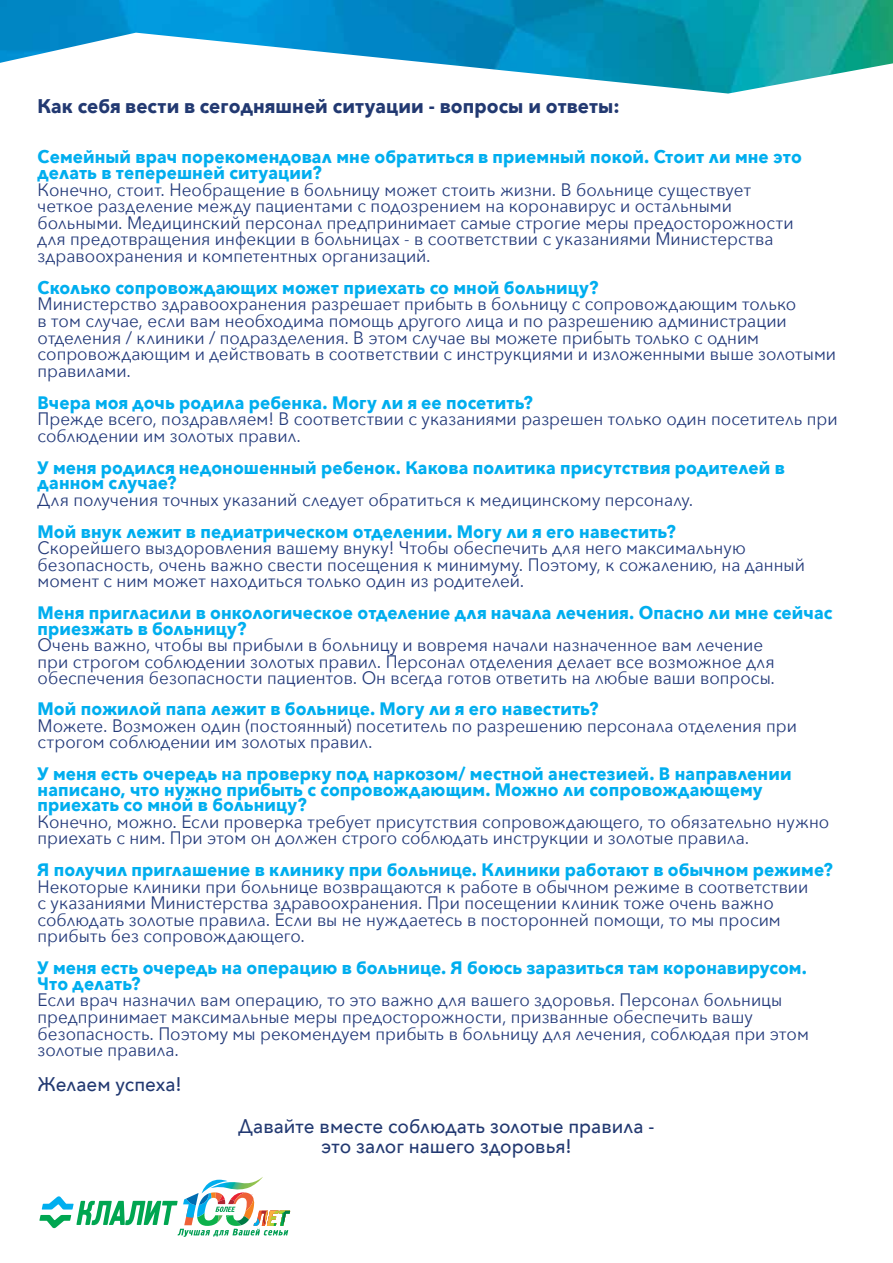
<style>
.page{position:relative;width:893px;height:1263px;background:#fff}
.page>*{position:absolute;margin:0;border:0;box-sizing:border-box;transform-origin:0 0}
.t1{font:500 19.65px/19.5px "Avenir Next";color:#223971;text-align:center;scale:.95 1}
.t2{font:700 19.65px "Avenir Next";letter-spacing:.005em;color:#223971;scale:.95 1}
.t3{font:18px/16.5px "Avenir Next";color:#233a7a;scale:.95 1}
.t4{font:700 18px/15.5px "Avenir Next";letter-spacing:.005em;color:#00aeef;scale:.95 1}
</style>
<div class="page">
<img style="left:0;top:0;width:893px;height:94px">
<svg style="left:39px;top:1177px;width:251px;height:60px"></svg>
<p class="t2" style="left:38px;top:89px;width:614px">Как себя вести в сегодняшней ситуации - вопросы и ответы:</p>
<p class="t4" style="left:38px;top:148px;width:806px;line-height:16.5px">Семейный врач порекомендовал мне обратиться в приемный покой. Стоит ли мне это делать в теперешней ситуации?</p>
<p class="t3" style="left:38px;top:181px;width:797px">Конечно, стоит. Необращение в больницу может стоить жизни В. больнице существует четкое разделение между пациентами с подозрением на коронавирус и остальными больными. Медицинский персонал предпринимает самые строгие меры предосторожности для предотвращения инфекции в больницах в- соответствии с указаниями Министерства здравоохранения и компетентных организаций.</p>
<p class="t4" style="left:38px;top:280px;width:592px">Сколько сопровождающих может приехать со мной больницу?</p>
<p class="t3" style="left:38px;top:295px;width:842px">Министерство здравоохранения разрешает прибыть в больницу с сопровождающим только<br>в том случае, если вам необходима помощь другого лица и по разрешению администрации отделения / клиники / подразделения В. этом случае вы можете прибыть только с одним сопровождающим и действовать в соответствии с инструкциями и изложенными выше золотыми правилами.</p>
<p class="t4" style="left:38px;top:394px;width:523px">Вчера моя дочь родила ребенка. Могу ли я ее посетить?</p>
<p class="t3" style="left:38px;top:410px;width:844px">Прежде всего, поздравляем В! соответствии с указаниями разрешен только один посетитель при соблюдении им золотых правил.</p>
<p class="t4" style="left:38px;top:459px;width:788px">У меня родился недоношенный ребенок. Какова политика присутствия родителей в данном случае?</p>
<p class="t3" style="left:38px;top:490px;width:692px">Для получения точных указаний следует обратиться к медицинскому персоналу.</p>
<p class="t4" style="left:38px;top:523px;width:673px">Мой внук лежит в педиатрическом отделении. Могу ли я его навестить?</p>
<p class="t3" style="left:38px;top:539px;width:809px">Скорейшего выздоровления вашему внуку! Чтобы обеспечить для него максимальную безопасность, очень важно свести посещения к минимуму. Поэтому к, сожалению, на данный момент с ним может находиться только один из родителей.</p>
<p class="t4" style="left:38px;top:605px;width:838px">Меня пригласили в онкологическое отделение для начала лечения. Опасно ли мне сейчас приезжать в больницу?</p>
<p class="t3" style="left:38px;top:636px;width:778px">Очень важно, чтобы вы прибыли в больницу и вовремя начали назначенное вам лечение при строгом соблюдении золотых правил. Персонал отделения делает все возможное для обеспечения безопасности пациентов. Он всегда готов ответить на любые ваши вопросы.</p>
<p class="t4" style="left:38px;top:701px;width:592px">Мой пожилой папа лежит в больнице. Могу ли я его навестить?</p>
<p class="t3" style="left:38px;top:716px;width:801px">Можете. Возможен один (постоянный) посетитель по разрешению персонала отделения при строгом соблюдении им золотых правил.</p>
<p class="t4" style="left:38px;top:766px;width:795px">У меня есть очередь на проверку под наркозом/ местной анестезией В. направлении написано, что нужно прибыть с сопровождающим. Можно ли сопровождающему приехать со мной в больницу?</p>
<p class="t3" style="left:38px;top:812px;width:835px">Конечно, можно. Если проверка требует присутствия сопровождающего, то обязательно нужно приехать с ним. При этом он должен строго соблюдать инструкции и золотые правила.</p>
<p class="t4" style="left:38px;top:862px;width:839px">Я получил приглашение в клинику при больнице. Клиники работают в обычном режиме?</p>
<p class="t3" style="left:38px;top:878px;width:813px">Некоторые клиники при больнице возвращаются к работе в обычном режиме в соответствии с указаниями Министерства здравоохранения. При посещении клиник тоже очень важно соблюдать золотые правила. Если вы не нуждаетесь в посторонней помощи, то мы просим прибыть без сопровождающего.</p>
<p class="t4" style="left:38px;top:960px;width:811px">У меня есть очередь на операцию в больнице Я. боюсь заразиться там коронавирусом.<br>Что делать?</p>
<p class="t3" style="left:38px;top:991px;width:813px">Если врач назначил вам операцию, то это важно для вашего здоровья. Персонал больницы предпринимает максимальные меры предосторожности, призванные обеспечить вашу безопасность. Поэтому мы рекомендуем прибыть в больницу для лечения, соблюдая при этом золотые правила.</p>
<p class="t1" style="left:38px;top:1074px;width:153px">Желаем успеха!</p>
<p class="t1" style="left:239px;top:1116px;width:439px">Давайте вместе соблюдать золотые правила - это залог нашего здоровья!</p>
</div>
